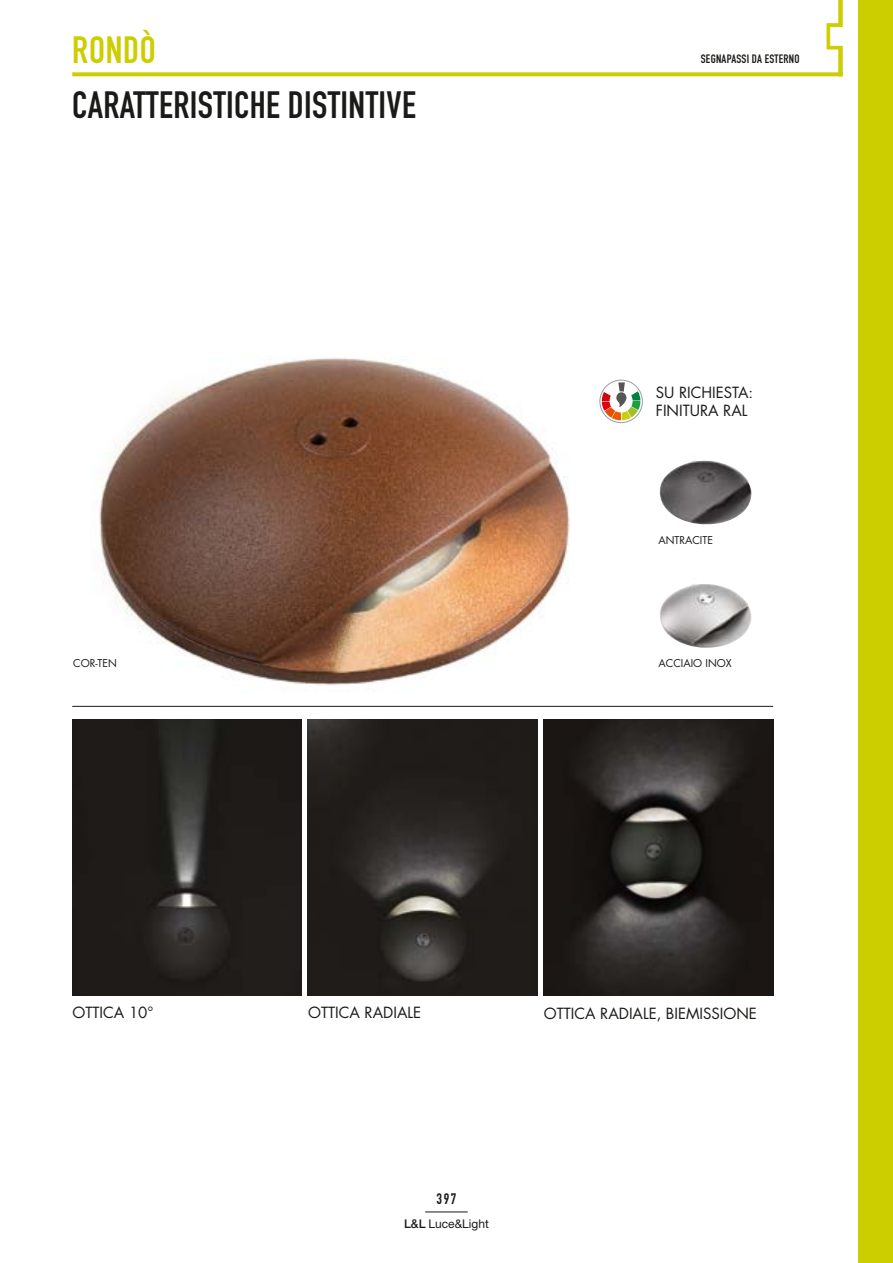
<style>
.page{position:relative;width:893px;height:1263px;background:#fff}
.page>*{position:absolute;margin:0;border:0;box-sizing:border-box;transform-origin:0 0}
.t1{font:37.5px "DIN Engschrift";letter-spacing:.01em;color:#1a1a18}
.t2{font:37.5px "DIN Engschrift";letter-spacing:.02em;color:#ccce00}
.t3{font:15px/18px "Futura";color:#1a1a18}
.t4{font:15px "DIN Engschrift";color:#1a1a18}
.t5{font:12px "DIN Engschrift";letter-spacing:.02em;color:#1a1a18}
.t6{font:12px "Helvetica Neue";color:#1a1a18}
.t7{font:10.5px "Futura";color:#1a1a18}
.s1{font-weight:500}
</style>
<div class="page">
<hr style="left:425px;top:1212px;width:43px;height:1px;background:#1a1a18">
<svg style="left:826px;top:0;width:17px;height:77px"></svg>
<svg style="left:72px;top:72px;width:770px;height:4px;background:#cfd114"></svg>
<div style="left:859px;top:0;width:34px;height:1263px;background:#ccce00"></div>
<img style="left:91px;top:358px;width:495px;height:348px">
<img style="left:72px;top:719px;width:230px;height:276px">
<svg style="left:600px;top:380px;width:42px;height:43px"></svg>
<svg style="left:602px;top:382px;width:38px;height:38px"></svg>
<div style="left:600px;top:380px;width:42px;height:43px;border:1px solid #9c9d9d;border-radius:50%"></div>
<img style="left:308px;top:719px;width:229px;height:276px">
<img style="left:543px;top:719px;width:230px;height:276px">
<img style="left:659px;top:460px;width:93px;height:65px">
<img style="left:660px;top:584px;width:92px;height:64px">
<hr style="left:72px;top:706px;width:701px;height:1px;background:#1a1a18">
<h1 class="t2" style="left:72px;top:28px;width:85px">RONDÒ</h1>
<h1 class="t1" style="left:72px;top:83px;width:345px">CARATTERISTICHE DISTINTIVE</h1>
<p class="t5" style="left:701px;top:52px;width:100px">SEGNAPASSI DA ESTERNO</p>
<p class="t3" style="left:656px;top:383px;width:99px">SU RICHIESTA:<br>FINITURA RAL</p>
<p class="t7" style="left:658px;top:533px;width:56px">ANTRACITE</p>
<p class="t7" style="left:73px;top:656px;width:45px">COR-TEN</p>
<p class="t7" style="left:658px;top:656px;width:75px">ACCIAIO INOX</p>
<p class="t3" style="left:73px;top:1004px;width:82px">OTTICA 10°</p>
<p class="t3" style="left:308px;top:1004px;width:114px">OTTICA RADIALE</p>
<p class="t3" style="left:544px;top:1004px;width:215px">OTTICA RADIALE, BIEMISSIONE</p>
<p class="t4" style="left:437px;top:1189px;width:21px">397</p>
<p class="t6" style="left:404px;top:1216px;width:86px"><span class="s1">L&amp;L</span> Luce&amp;Light</p>
</div>
